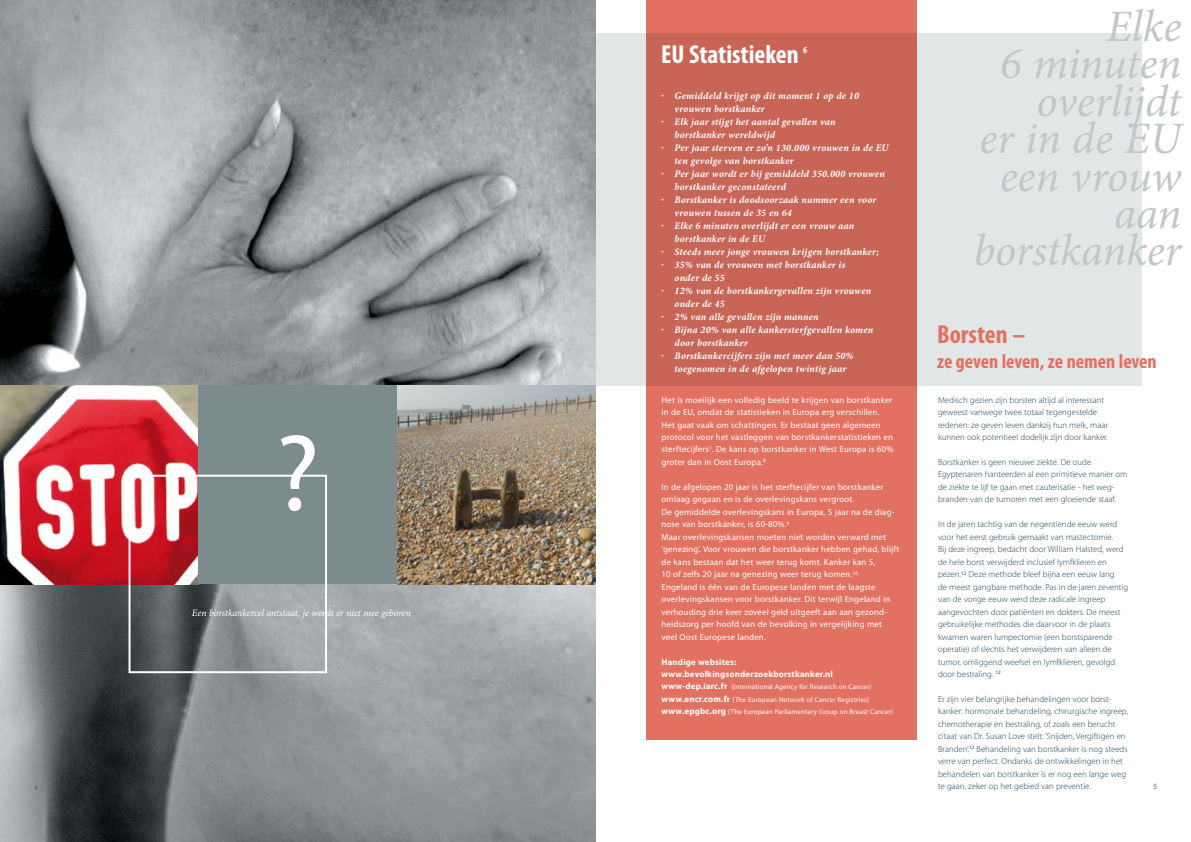
<style>
.page{position:relative;width:1191px;height:842px;background:#fff}
.page>*{position:absolute;margin:0;border:0;box-sizing:border-box;transform-origin:0 0}
.t1{font:109.1px "Myriad Pro";color:#fff}
.t2{font:italic 45px/37.4px "Minion Pro";letter-spacing:-.01em;color:#c2c8c4;text-align:right}
.t3{font:700 condensed 26px "Myriad Pro";color:#fff}
.t4{font:700 condensed 26px "Myriad Pro";color:#e27161}
.t5{font:700 condensed 20px "Myriad Pro";color:#e27161}
.t6{font:italic 700 10px/13px "Minion Pro";letter-spacing:.015em;color:#fff}
.t7{font:italic 9.8px "Minion Pro";letter-spacing:-.005em;color:#fff}
.t8{font:700 condensed 9.3px "Myriad Pro";color:#fff}
.t9{font:300 8.8px/12.5px "Myriad Pro";color:#1d3f53}
.t10{font:8.8px/12.5px "Myriad Pro";letter-spacing:.02em;color:#fff}
.t11{font:700 8.8px/12.5px "Myriad Pro";letter-spacing:.02em;color:#fff}
.t12{font:600 8px "Myriad Pro";color:#637283}
.t13{font:600 8px "Myriad Pro";color:#848d9b}
.t14{font:7px/12.5px "Myriad Pro";letter-spacing:.02em;color:#fff}
.s1{font-weight:700;font-size:8.8px}
</style>
<div class="page">
<div style="left:646px;top:0;width:271px;height:739px;background:#e27161"></div>
<svg style="left:595px;top:33px;width:546px;height:353px;background:#d5a59e"></svg>
<img style="left:0;top:0;width:595px;height:842px">
<img style="left:397px;top:386px;width:198px;height:198px">
<img style="left:0;top:386px;width:198px;height:198px">
<div style="left:198px;top:386px;width:199px;height:198px;background:#7c8c8c"></div>
<div style="left:129px;top:475px;width:198px;height:198px;border:2px solid #fff"></div>
<p class="t2" style="left:973px;top:8px;width:209px">Elke<br>6 minuten overlijdt<br>er in de EU een vrouw aan borstkanker</p>
<p class="t3" style="left:661px;top:38px;width:139px">EU Statistieken</p>
<p class="t8" style="left:803px;top:44px;width:5px">6</p>
<p class="t6" style="left:674px;top:90px;width:186px;text-indent:-13px"><sup>•</sup> Gemiddeld krijgt op dit moment 1 op de 10 vrouwen borstkanker</p>
<p class="t6" style="left:674px;top:116px;width:163px;text-indent:-13px"><sup>•</sup> Elk jaar stijgt het aantal gevallen van borstkanker wereldwijd</p>
<p class="t6" style="left:674px;top:142px;width:216px;text-indent:-13px"><sup>•</sup> Per jaar sterven er zo’n 130.000 vrouwen in de EU ten gevolge van borstkanker</p>
<p class="t6" style="left:674px;top:168px;width:212px;text-indent:-13px"><sup>•</sup> Per jaar wordt er bij gemiddeld 350.000 vrouwen borstkanker geconstateerd</p>
<p class="t6" style="left:674px;top:194px;width:203px;text-indent:-13px"><sup>•</sup> Borstkanker is doodsoorzaak nummer een voor vrouwen tussen de 35 en 64</p>
<p class="t6" style="left:674px;top:220px;width:181px;text-indent:-13px"><sup>•</sup> Elke 6 minuten overlijdt er een vrouw aan borstkanker in de EU</p>
<p class="t6" style="left:661px;top:246px;width:219px"><sup>•</sup> Steeds meer jonge vrouwen krijgen borstkanker;</p>
<p class="t6" style="left:674px;top:259px;width:172px;text-indent:-13px"><sup>•</sup> 35% van de vrouwen met borstkanker is onder de 55</p>
<p class="t6" style="left:674px;top:285px;width:198px;text-indent:-13px"><sup>•</sup> 12% van de borstkankergevallen zijn vrouwen onder de 45</p>
<p class="t6" style="left:661px;top:311px;width:159px"><sup>•</sup> 2% van alle gevallen zijn mannen</p>
<p class="t6" style="left:674px;top:324px;width:200px;text-indent:-13px"><sup>•</sup> Bijna 20% van alle kankersterfgevallen komen door borstkanker</p>
<p class="t6" style="left:661px;top:350px;width:194px;text-align:center"><sup>•</sup> Borstkankercijfers zijn met meer dan 50% toegenomen in de afgelopen twintig jaar</p>
<p class="t10" style="left:661px;top:393px;width:233px">Het is moeilijk een volledig beeld te krijgen van borstkanker in de EU, omdat de statistieken in Europa erg verschillen.<br>Het gaat vaak om schattingen. Er bestaat geen algemeen protocol voor het vastleggen van borstkankerstatistieken en sterftecijfers<sup>7</sup>. De kans op borstkanker in West Europa is 60% groter dan in Oost Europa.<sup>8</sup></p>
<p class="t10" style="left:661px;top:480px;width:239px">In de afgelopen 20 jaar is het sterftecijfer van borstkanker omlaag gegaan en is de overlevingskans vergroot.<br>De gemiddelde overlevingskans in Europa, 5 jaar na de diag&shy;nose van borstkanker, is 60-80%.<sup>9<br></sup>Maar overlevingskansen moeten niet worden verward met ‘genezing’. Voor vrouwen die borstkanker hebben gehad, blijft de kans bestaan dat het weer terug komt. Kanker kan 5,<br>10 of zelfs 20 jaar na genezing weer terug komen.<sup>10<br></sup>Engeland is één van de Europese landen met de laagste overlevingskansen voor borstkanker. Dit terwijl Engeland in verhouding drie keer zoveel geld uitgeeft aan aan gezond&shy;heidszorg per hoofd van de bevolking in vergelijking met veel Oost Europese landen.</p>
<p class="t11" style="left:661px;top:655px;width:173px">Handige websites: www.bevolkingsonderzoekborstkanker.nl</p>
<p class="t14" style="left:661px;top:681px;width:233px"><span class="s1">www-dep.iarc.fr</span> (International Agency for Research on Cancer) <span class="s1">www.encr.com.fr</span> (The European Network of Cancer Registries) <span class="s1">www.epgbc.org</span> (The European Parliamentary Group on Breast Cancer)</p>
<p class="t4" style="left:937px;top:318px;width:90px">Borsten –</p>
<p class="t5" style="left:937px;top:349px;width:221px">ze geven leven, ze nemen leven</p>
<p class="t9" style="left:938px;top:393px;width:171px">Medisch gezien zijn borsten altijd al interessant geweest vanwege twee totaal tegengestelde redenen: ze geven leven dankzij hun melk, maar kunnen ook potentieel dodelijk zijn door kanker.</p>
<p class="t9" style="left:938px;top:456px;width:191px">Borstkanker is geen nieuwe ziekte. De oude Egyptenaren hanteerden al een primitieve manier om de ziekte te lijf te gaan met cauterisatie - het weg&shy;branden van de tumoren met een gloeiende staaf.</p>
<p class="t9" style="left:938px;top:518px;width:192px">In de jaren tachtig van de negentiende eeuw werd voor het eerst gebruik gemaakt van mastectomie.<br>Bij deze ingreep, bedacht door William Halsted, werd de hele borst verwijderd inclusief lymfklieren en pezen.<sup>12</sup> Deze methode bleef bijna een eeuw lang<br>de meest gangbare methode. Pas in de jaren zeventig van de vorige eeuw werd deze radicale ingreep aangevochten door patiënten en dokters. De meest gebruikelijke methodes die daarvoor in de plaats kwamen waren lumpectomie (een borstsparende operatie) of slechts het verwijderen van alleen de tumor, omliggend weefsel en lymfklieren, gevolgd door bestraling. <sup>12</sup></p>
<p class="t9" style="left:938px;top:693px;width:192px">Er zijn vier belangrijke behandelingen voor borst&shy;kanker: hormonale behandeling, chirurgische ingreep, chemotherapie en bestraling, of zoals een berucht citaat van Dr. Susan Love stelt: ‘Snijden, Vergiftigen en Branden’.<sup>12</sup> Behandeling van borstkanker is nog steeds verre van perfect. Ondanks de ontwikkelingen in het behandelen van borstkanker is er nog een lange weg te gaan, zeker op het gebied van preventie.</p>
<p class="t1" style="left:275px;top:406px;width:46px">?</p>
<p class="t7" style="left:192px;top:606px;width:221px">Een borstkankercel ontstaat, je wordt er niet mee geboren</p>
<p class="t12" style="left:34px;top:782px;width:6px">4</p>
<p class="t13" style="left:1153px;top:781px;width:6px">5</p>
</div>
